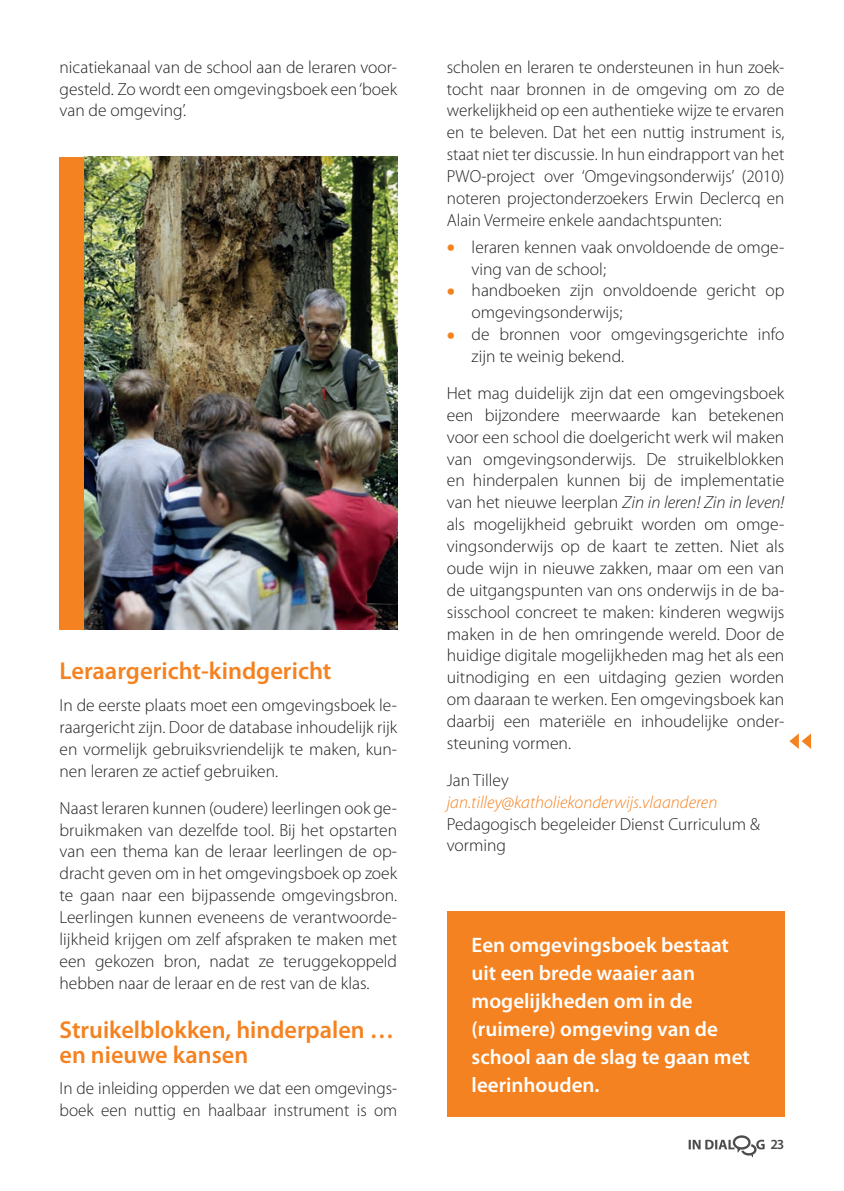
<style>
.page{position:relative;width:844px;height:1191px;background:#fff}
.page>*{position:absolute;margin:0;border:0;box-sizing:border-box;transform-origin:0 0}
.t1{font:600 24.5px/24.5px "Myriad Pro";color:#f58220}
.t2{font:600 21px/28px "Myriad Pro";color:#fff}
.t3{font:300 17.5px/21.9px "Myriad Pro";color:#231f20;text-align:justify}
.t4{font:italic 300 17.5px "Myriad Pro";color:#f58220}
.t5{font:600 14px "Myriad Pro";color:#4b4c4d}
.s1{font-weight:700;font-size:24.5px;color:#f58220}
.s2{font-style:italic}
</style>
<div class="page">
<svg style="left:688px;top:1135px;width:76px;height:22px"></svg>
<div style="left:446px;top:911px;width:338px;height:205px;background:#f58220"></div>
<div style="left:60px;top:157px;width:24px;height:472px;background:#f58220"></div>
<img style="left:84px;top:157px;width:313px;height:472px">
<svg style="left:789px;top:733px;width:21px;height:16px"></svg>
<p class="t3" style="left:60px;top:56px;width:339px">nicatiekanaal van de school aan de leraren voor&shy;gesteld. Zo wordt een omgevingsboek een ‘boek van de omgeving’.</p>
<h1 class="t1" style="left:60px;top:659px;width:273px">Leraargericht-kindgericht</h1>
<p class="t3" style="left:60px;top:695px;width:339px">In de eerste plaats moet een omgevingsboek le&shy;raargericht zijn. Door de database inhoudelijk rijk en vormelijk gebruiksvriendelijk te maken, kun&shy;nen leraren ze actief gebruiken.</p>
<p class="t3" style="left:60px;top:797px;width:339px">Naast leraren kunnen (oudere) leerlingen ook ge&shy;bruikmaken van dezelfde tool. Bij het opstarten van een thema kan de leraar leerlingen de op&shy;dracht geven om in het omgevingsboek op zoek te gaan naar een bijpassende omgevingsbron.<br>Leerlingen kunnen eveneens de verantwoorde&shy;lijkheid krijgen om zelf afspraken te maken met een gekozen bron, nadat ze teruggekoppeld hebben naar de leraar en de rest van de klas.</p>
<h1 class="t1" style="left:60px;top:1018px;width:336px">Struikelblokken, hinderpalen … en nieuwe kansen</h1>
<p class="t3" style="left:60px;top:1077px;width:339px">In de inleiding opperden we dat een omgevings&shy;boek een nuttig en haalbaar instrument is om</p>
<p class="t3" style="left:446px;top:56px;width:339px">scholen en leraren te ondersteunen in hun zoek&shy;tocht naar bronnen in de omgeving om zo de werkelijkheid op een authentieke wijze te ervaren en te beleven. Dat het een nuttig instrument is, staat niet ter discussie. In hun eindrapport van het PWO-project over ‘Omgevingsonderwijs’ (2010) noteren projectonderzoekers Erwin Declercq en Alain Vermeire enkele aandachtspunten:</p>
<p class="t3" style="left:471px;top:236px;width:314px;text-indent:-25px"><span class="s1">•</span> leraren kennen vaak onvoldoende de omge&shy;ving van de school;</p>
<p class="t3" style="left:471px;top:280px;width:314px;text-indent:-25px"><span class="s1">•</span> handboeken zijn onvoldoende gericht op omgevingsonderwijs;</p>
<p class="t3" style="left:471px;top:324px;width:314px;text-indent:-25px"><span class="s1">•</span> de bronnen voor omgevingsgerichte info zijn te weinig bekend.</p>
<p class="t3" style="left:446px;top:382px;width:339px">Het mag duidelijk zijn dat een omgevingsboek een bijzondere meerwaarde kan betekenen voor een school die doelgericht werk wil maken van omgevingsonderwijs. De struikelblokken en hinderpalen kunnen bij de implementatie van het nieuwe leerplan <span class="s2">Zin in leren! Zin in leven! </span>als mogelijkheid gebruikt worden om omge&shy;vingsonderwijs op de kaart te zetten. Niet als oude wijn in nieuwe zakken, maar om een van de uitgangspunten van ons onderwijs in de ba&shy;sisschool concreet te maken: kinderen wegwijs maken in de hen omringende wereld. Door de huidige digitale mogelijkheden mag het als een uitnodiging en een uitdaging gezien worden om daaraan te werken. Een omgevingsboek kan daarbij een materiële en inhoudelijke onder&shy;steuning vormen.</p>
<p class="t3" style="left:446px;top:769px;width:63px">Jan Tilley</p>
<p class="t4" style="left:446px;top:792px;width:272px">jan.tilley@katholiekonderwijs.vlaanderen</p>
<p class="t3" style="left:446px;top:813px;width:314px">Pedagogisch begeleider Dienst Curriculum &amp; vorming</p>
<p class="t2" style="left:471px;top:931px;width:280px">Een omgevingsboek bestaat uit een brede waaier aan mogelijkheden om in de (ruimere) omgeving van de school aan de slag te gaan met leerinhouden.</p>
<p class="t5" style="left:770px;top:1136px;width:15px">23</p>
</div>
